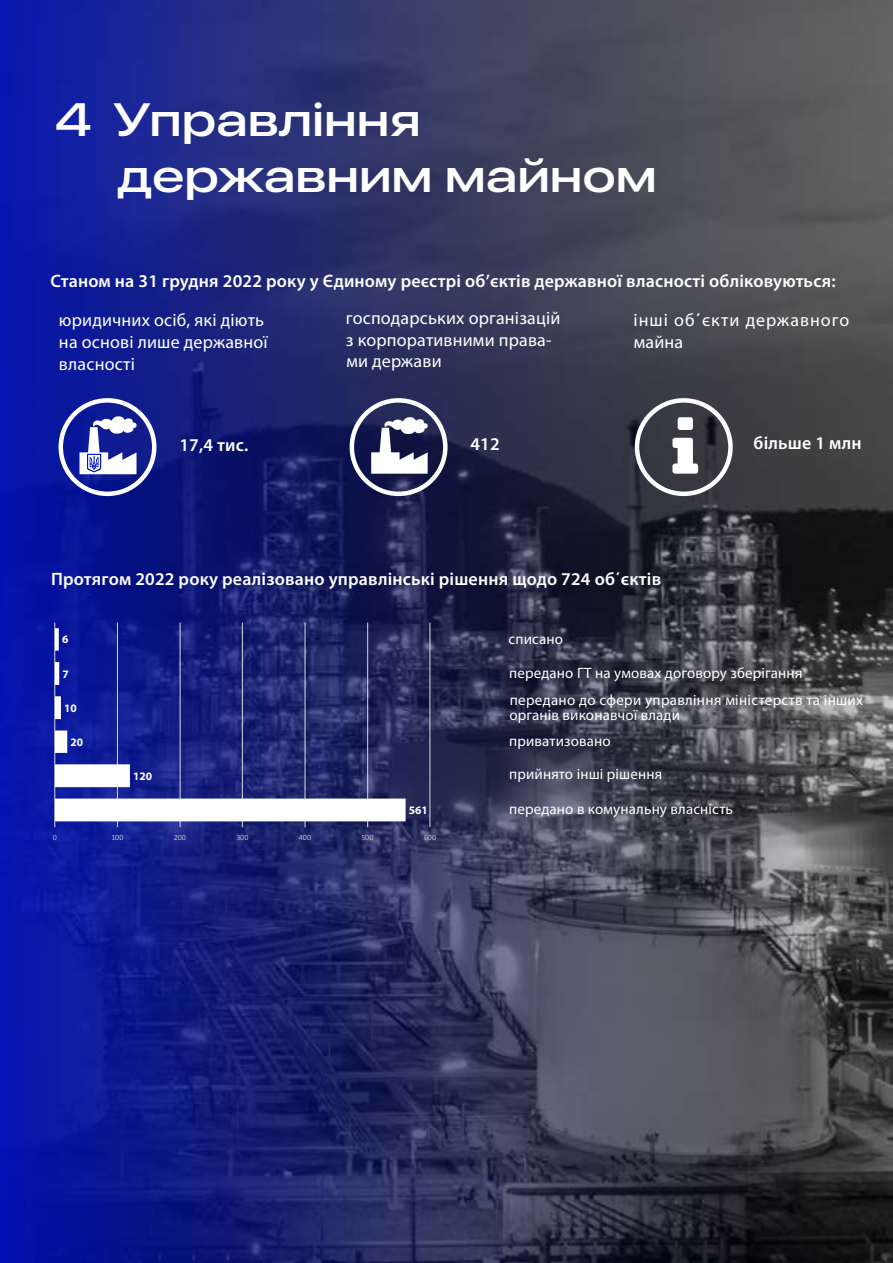
<style>
.page{position:relative;width:893px;height:1263px;background:#fff}
.page>*{position:absolute;margin:0;border:0;box-sizing:border-box;transform-origin:0 0}
.t1{font:46.5px/55.8px "SF Pro";letter-spacing:.01em;color:#fff}
.t2{font:600 18px "Myriad Pro";letter-spacing:.01em;color:#fff}
.t3{font:18px/21.6px "Myriad Pro";letter-spacing:.01em;color:#fff}
.t4{font:18px/21.6px "Myriad Pro";letter-spacing:.055em;color:#fff}
.t5{font:15px/15px "Myriad Pro";letter-spacing:.01em;color:#fff}
.t6{font:700 11.4px "Myriad Pro";color:#fff}
.t7{font:8.1px "Calibri";letter-spacing:-.005em;color:#bfbfbf}
.s1{font-weight:600}
</style>
<div class="page">
<img style="left:0;top:0;width:893px;height:1263px">
<div style="left:59px;top:398px;width:97px;height:98px;border:4px solid #fff;border-radius:50%"></div>
<div style="left:350px;top:398px;width:98px;height:98px;border:4px solid #fff;border-radius:50%"></div>
<div style="left:635px;top:398px;width:98px;height:98px;border:4px solid #fff;border-radius:50%"></div>
<svg style="left:371px;top:417px;width:57px;height:57px"></svg>
<svg style="left:672px;top:438px;width:26px;height:36px"></svg>
<svg style="left:678px;top:417px;width:15px;height:13px"></svg>
<svg style="left:80px;top:416px;width:56px;height:58px"></svg>
<hr style="left:55px;top:622px;width:1px;height:205px;background:#d9d9d9">
<hr style="left:117px;top:622px;width:1px;height:205px;background:#d9d9d9">
<hr style="left:180px;top:622px;width:1px;height:205px;background:#d9d9d9">
<hr style="left:242px;top:622px;width:1px;height:205px;background:#d9d9d9">
<hr style="left:305px;top:622px;width:1px;height:205px;background:#d9d9d9">
<hr style="left:367px;top:622px;width:1px;height:205px;background:#d9d9d9">
<hr style="left:430px;top:622px;width:1px;height:205px;background:#d9d9d9">
<svg style="left:55px;top:628px;width:351px;height:193px;background:#3f468f"></svg>
<h1 class="t1" style="left:55px;top:92px;width:38px">4</h1>
<h1 class="t1" style="left:113px;top:92px;width:545px">Управління державним майном</h1>
<p class="t2" style="left:51px;top:269px;width:787px">Станом на 31 грудня 2022 року у Єдиному реєстрі об’єктів державної власності обліковуються:</p>
<p class="t3" style="left:59px;top:309px;width:210px">юридичних осіб, які діють на основі лише державної власності</p>
<p class="t3" style="left:346px;top:307px;width:216px">господарських організацій з корпоративними права&shy;ми держави</p>
<p class="t4" style="left:633px;top:309px;width:217px">інші об<span class="s1">΄</span>єкти державного майна</p>
<p class="t2" style="left:179px;top:433px;width:70px">17,4 тис.</p>
<p class="t2" style="left:470px;top:433px;width:31px">412</p>
<p class="t2" style="left:753px;top:432px;width:110px">більше 1 млн</p>
<p class="t2" style="left:51px;top:567px;width:612px">Протягом 2022 року реалізовано управлінські рішення щодо 724 об΄єктів</p>
<p class="t6" style="left:62px;top:632px;width:8px">6</p>
<p class="t5" style="left:508px;top:631px;width:56px">списано</p>
<p class="t6" style="left:63px;top:666px;width:8px">7</p>
<p class="t5" style="left:509px;top:665px;width:295px">передано ГТ на умовах договору зберігання</p>
<p class="t6" style="left:64px;top:700px;width:14px">10</p>
<p class="t5" style="left:509px;top:692px;width:355px">передано до сфери управління міністерств та інших органів виконавчої влади</p>
<p class="t6" style="left:71px;top:734px;width:14px">20</p>
<p class="t5" style="left:509px;top:733px;width:103px">приватизовано</p>
<p class="t6" style="left:133px;top:768px;width:21px">120</p>
<p class="t5" style="left:509px;top:766px;width:155px">прийнято інші рішення</p>
<p class="t6" style="left:409px;top:803px;width:21px">561</p>
<p class="t5" style="left:509px;top:801px;width:225px">передано в комунальну власність</p>
<p class="t7" style="left:53px;top:832px;width:6px">0</p>
<p class="t7" style="left:111px;top:832px;width:14px">100</p>
<p class="t7" style="left:174px;top:832px;width:14px">200</p>
<p class="t7" style="left:236px;top:832px;width:14px">300</p>
<p class="t7" style="left:299px;top:832px;width:14px">400</p>
<p class="t7" style="left:361px;top:832px;width:14px">500</p>
<p class="t7" style="left:424px;top:832px;width:14px">600</p>
</div>
